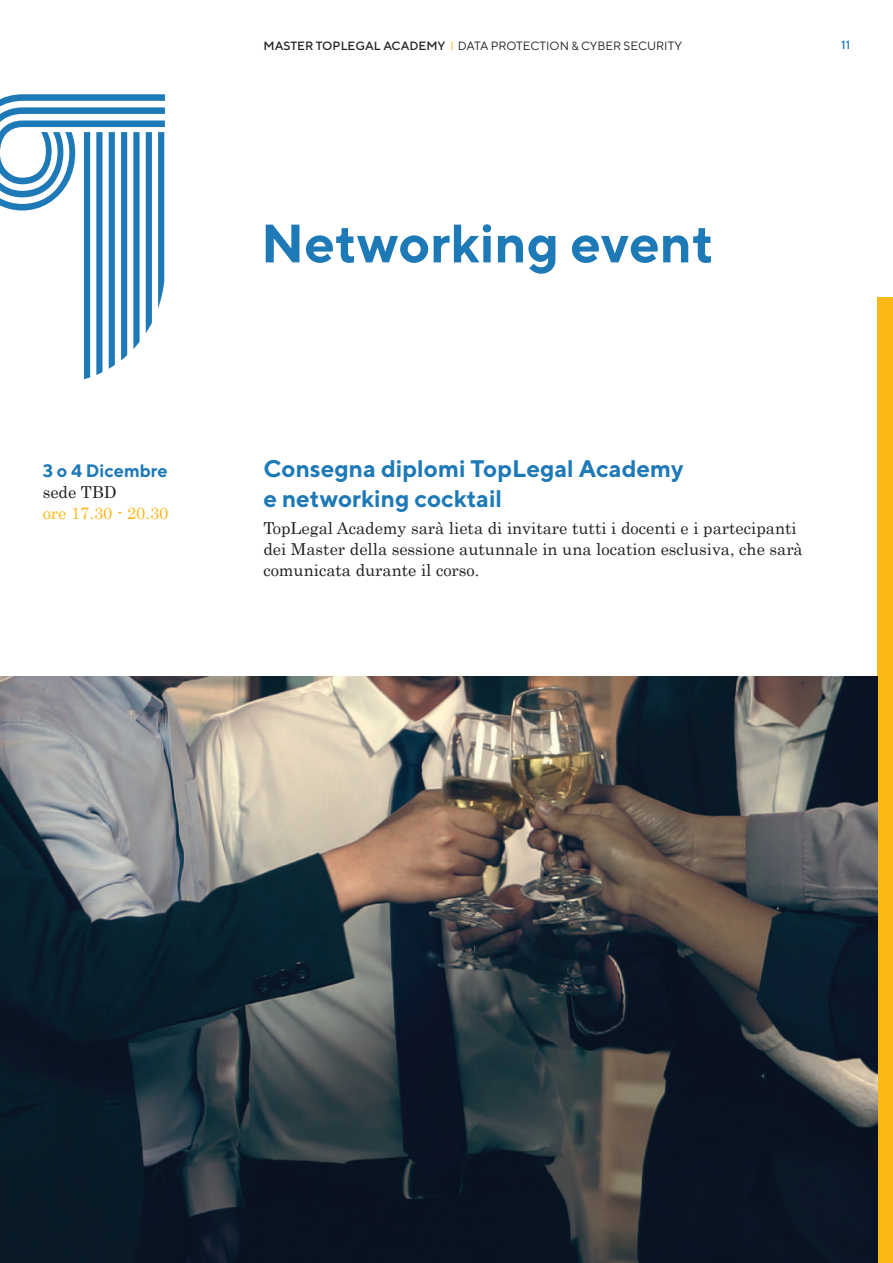
<style>
.page{position:relative;width:893px;height:1263px;background:#fff}
.page>*{position:absolute;margin:0;border:0;box-sizing:border-box;transform-origin:0 0}
.t1{font:700 54px "TT Norms";color:#1e79b7}
.t2{font:700 24px/30px "TT Norms";color:#1e79b7}
.t3{font:700 18px "TT Norms";color:#1e79b7}
.t4{font:16.5px/21px "Century";color:#231f20}
.t5{font:16.5px "Century";color:#fcb814}
.t6{font:12px "TT Norms";color:#231f20}
.t7{font:500 12px "TT Norms";color:#1e79b7}
.s1{font-weight:500}
.s2{color:#fcb814}
</style>
<div class="page">
<div style="left:877px;top:298px;width:16px;height:965px;background:#fcb814"></div>
<img style="left:1px;top:676px;width:876px;height:587px">
<svg style="left:0;top:94px;width:165px;height:285px"></svg>
<p class="t3" style="left:43px;top:459px;width:127px">3 o 4 Dicembre</p>
<p class="t4" style="left:43px;top:480px;width:75px">sede TBD</p>
<p class="t5" style="left:43px;top:499px;width:127px">ore 17.30 - 20.30</p>
<p class="t6" style="left:264px;top:38px;width:420px"><span class="s1">MASTER TOPLEGAL ACADEMY</span> <span class="s2">I</span> DATA PROTECTION &amp; CYBER SECURITY</p>
<p class="t7" style="left:841px;top:37px;width:11px">11</p>
<h1 class="t1" style="left:261px;top:209px;width:455px">Networking event</h1>
<h2 class="t2" style="left:263px;top:453px;width:422px">Consegna diplomi TopLegal Academy e networking cocktail</h2>
<p class="t4" style="left:263px;top:516px;width:541px">TopLegal Academy sarà lieta di invitare tutti i docenti e i partecipanti dei Master della sessione autunnale in una location esclusiva, che sarà comunicata durante il corso.</p>
</div>
